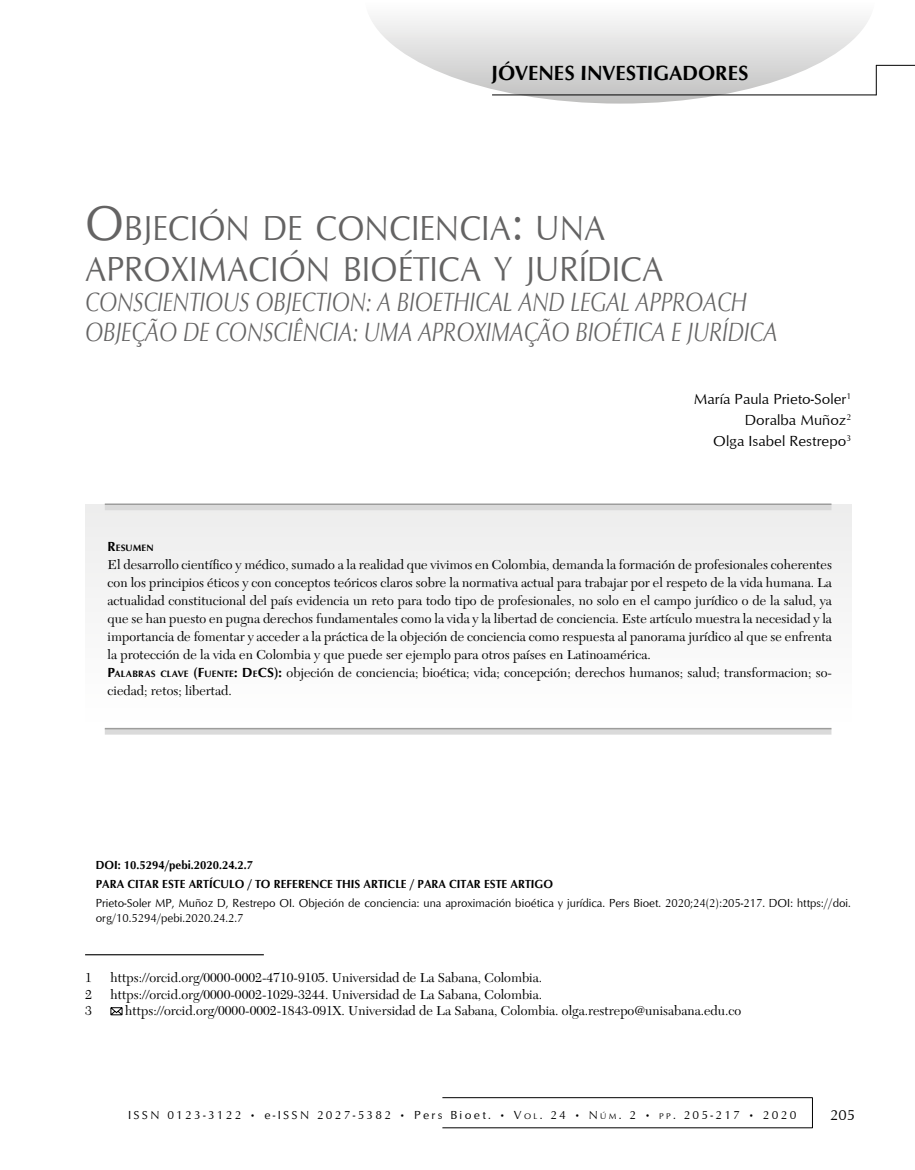
<style>
.page{position:relative;width:915px;height:1170px;background:#fff}
.page>*{position:absolute;margin:0;border:0;box-sizing:border-box;transform-origin:0 0}
.t1{font:35.7px/40.5px "Optimum";color:#646363;scale:.9 1}
.t2{font:italic 27px/30px "Optimum";color:#646363;scale:.8 1}
.t3{font:700 21px "Optimum";color:#000}
.t4{font:15px/21px "Optimum";color:#000;text-align:right}
.t5{font:13.5px/18px "New Caledonia";color:#000}
.t6{font:12px/15px "Optimum";color:#000;scale:.95 1}
.t7{font:700 12px/19.2px "Optimum";color:#000;scale:.95 1}
.t8{font:12px "Optimum";letter-spacing:.19em;color:#000}
.t9{font:700 9.45px "Optimum";color:#000}
.s1{font-size:51px}
.s2{font-size:13.5px}
.s3{font-family:"Optimum";font-weight:700}
.s4{font-family:"Optimum";font-weight:700;font-size:9.45px}
.s5{font-size:8.4px}
.s6{font-style:inherit}
</style>
<div class="page">
<hr style="left:442px;top:1097px;width:370px;height:1px;background:#000">
<hr style="left:442px;top:1127px;width:370px;height:1px;background:#000">
<hr style="left:811px;top:1097px;width:1px;height:30px;background:#000">
<div style="left:85px;top:504px;width:765px;height:223px;background:#f6f6f6"></div>
<div style="left:105px;top:504px;width:726px;height:6px;background:#dadada"></div>
<hr style="left:105px;top:503px;width:726px;height:2px;background:#9d9d9c">
<svg style="left:105px;top:729px;width:726px;height:5px;background:#d5d5d5"></svg>
<hr style="left:105px;top:727px;width:726px;height:2px;background:#9d9d9c">
<svg style="left:110px;top:1007px;width:13px;height:8px"></svg>
<hr style="left:85px;top:954px;width:179px;height:1px;background:#000">
<svg style="left:371px;top:18px;width:503px;height:86px"></svg>
<hr style="left:875px;top:65px;width:1px;height:30px;background:#000">
<hr style="left:875px;top:65px;width:39px;height:1px;background:#000">
<hr style="left:492px;top:94px;width:384px;height:1px;background:#000">
<h3 class="t3" style="left:491px;top:61px;width:259px">JÓVENES INVESTIGADORES</h3>
<h1 class="t1" style="left:85px;top:207px;width:643px"><span class="s1">O</span>BJECIÓN DE CONCIENCIA<span class="s1">:</span> UNA<br>APROXIMACIÓN BIOÉTICA Y JURÍDICA</h1>
<h2 class="t2" style="left:85px;top:286px;width:866px">CONSCIENTIOUS OBJECTION: A BIOETHICAL AND LEGAL APPROACH<br>OBJEÇÃO DE CONSCIÊNCIA: UMA APROXIMAÇÃO BIOÉTICA E JURÍDICA</h2>
<p class="t4" style="left:693px;top:387px;width:159px">María Paula Prieto-Soler<sup>1<br></sup>Doralba Muñoz<sup>2<br></sup>Olga Isabel Restrepo<sup>3</sup></p>
<p class="t9" style="left:108px;top:542px;width:47px"><span class="s2">R</span>ESUMEN</p>
<p class="t5" style="left:108px;top:555px;width:725px">El desarrollo científico y médico, sumado a la realidad que vivimos en Colombia, demanda la formación de profesionales coherentes con los principios éticos y con conceptos teóricos claros sobre la normativa actual para trabajar por el respeto de la vida humana. La actualidad constitucional del país evidencia un reto para todo tipo de profesionales, no solo en el campo jurídico o de la salud, ya que se han puesto en pugna derechos fundamentales como la vida y la libertad de conciencia. Este artículo muestra la necesidad y la importancia de fomentar y acceder a la práctica de la objeción de conciencia como respuesta al panorama jurídico al que se enfrenta la protección de la vida en Colombia y que puede ser ejemplo para otros países en Latinoamérica.<br><span class="s3">P</span><span class="s4">ALABRAS CLAVE</span> <span class="s3">(F</span><span class="s4">UENTE</span><span class="s3">: D</span><span class="s4">E</span><span class="s3">CS):</span> objeción de conciencia; bioética; vida; concepción; derechos humanos; salud; transformacion; so&shy;ciedad; retos; libertad.</p>
<p class="t7" style="left:96px;top:854px;width:482px">DOI: 10.5294/pebi.2020.24.2.7<br>PARA CITAR ESTE ARTÍCULO / TO REFERENCE THIS ARTICLE / PARA CITAR ESTE ARTIGO</p>
<p class="t6" style="left:96px;top:895px;width:796px">Prieto-Soler MP, Muñoz D, Restrepo OI. Objeción de conciencia: una aproximación bioética y jurídica. Pers Bioet. 2020;24(2):205-217. DOI: https://doi. org/10.5294/pebi.2020.24.2.7</p>
<p class="t5" style="left:85px;top:968px;width:8px">1</p>
<p class="t5" style="left:111px;top:968px;width:433px">https://orcid.org/0000-0002-4710-9105. Universidad de La Sabana, Colombia.</p>
<p class="t5" style="left:85px;top:985px;width:8px">2</p>
<p class="t5" style="left:111px;top:985px;width:433px">https://orcid.org/0000-0002-1029-3244. Universidad de La Sabana, Colombia.</p>
<p class="t5" style="left:85px;top:1001px;width:8px">3</p>
<p class="t5" style="left:125px;top:1001px;width:617px">https://orcid.org/0000-0002-1843-091X. Universidad de La Sabana, Colombia. olga.restrepo@unisabana.edu.co</p>
<p class="t8" style="left:128px;top:1107px;width:669px">ISSN 0123-3122 • e-ISSN 2027-5382 • Pers Bioet. • V<span class="s5">OL</span>. 24 • N<span class="s5">ÚM</span><span class="s6">.</span> 2 • <span class="s5">PP</span>. 205-217 • 2020</p>
<p class="t4" style="left:829px;top:1103px;width:26px">205</p>
</div>
